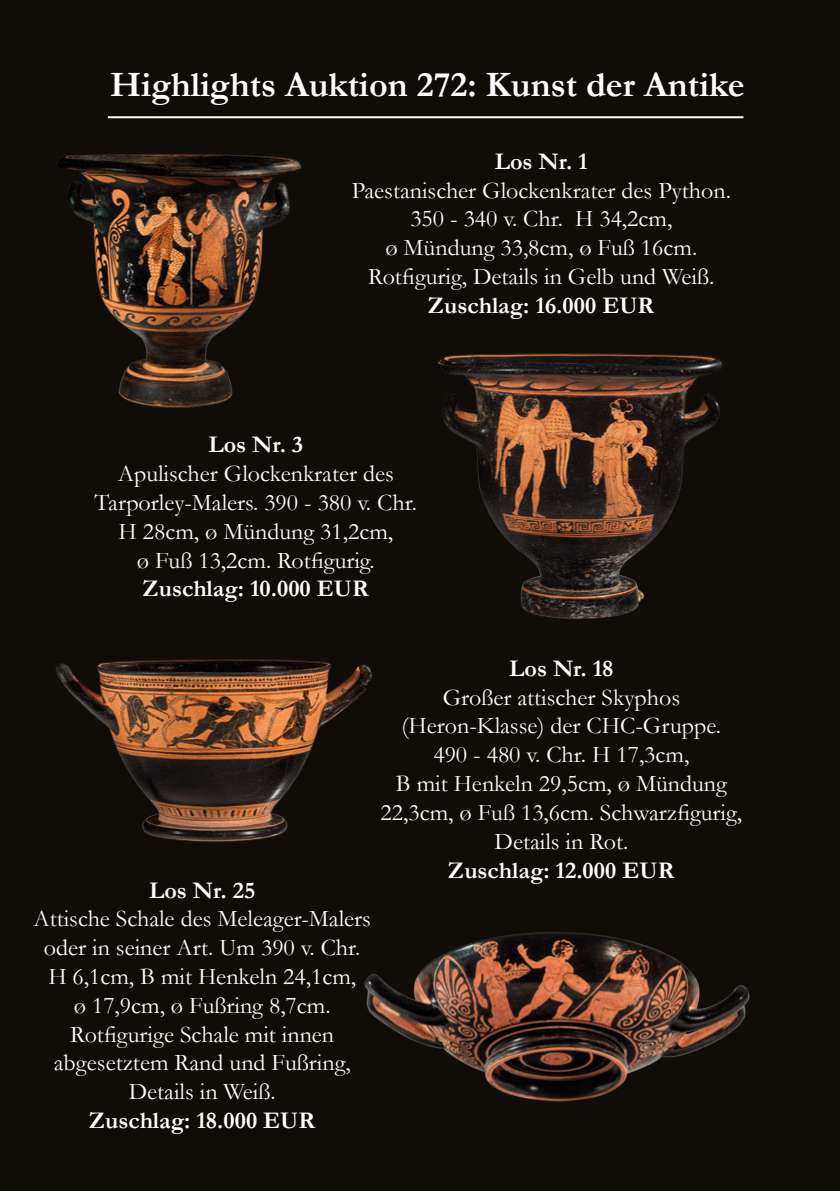
<style>
.page{position:relative;width:840px;height:1191px;background:#fff}
.page>*{position:absolute;margin:0;border:0;box-sizing:border-box;transform-origin:0 0}
.t1{font:700 36px "Garamond";color:#fff}
.t2{font:24px/28.8px "Garamond";color:#fff;text-align:center}
.t3{font:700 24px "Garamond";color:#fff}
</style>
<div class="page">
<hr style="left:839px;top:0;width:1px;height:1190px;background:#100c08">
<hr style="left:0;top:1190px;width:839px;height:1px;background:#100c08">
<div style="left:0;top:0;width:839px;height:1190px;background:#100c08"></div>
<hr style="left:108px;top:116px;width:635px;height:2px;background:#fff">
<img style="left:57px;top:154px;width:245px;height:254px">
<img style="left:437px;top:353px;width:286px;height:266px">
<img style="left:56px;top:659px;width:317px;height:183px">
<img style="left:364px;top:932px;width:386px;height:170px">
<p class="t1" style="left:110px;top:60px;width:635px">Highlights Auktion 272: Kunst der Antike</p>
<p class="t3" style="left:494px;top:145px;width:94px">Los Nr. 1</p>
<p class="t2" style="left:351px;top:175px;width:380px">Paestanischer Glockenkrater des Python.</p>
<p class="t2" style="left:410px;top:204px;width:263px">350 - 340 v. Chr. H 34,2cm,</p>
<p class="t2" style="left:385px;top:233px;width:313px">ø Mündung 33,8cm, ø Fuß 16cm.</p>
<p class="t2" style="left:368px;top:261px;width:347px">Rotfigurig, Details in Gelb und Weiß.</p>
<p class="t3" style="left:428px;top:289px;width:227px">Zuschlag: 16.000 EUR</p>
<p class="t3" style="left:208px;top:428px;width:96px">Los Nr. 3</p>
<p class="t2" style="left:118px;top:459px;width:277px">Apulischer Glockenkrater des</p>
<p class="t2" style="left:94px;top:487px;width:324px">Tarporley-Malers. 390 - 380 v. Chr.</p>
<p class="t2" style="left:118px;top:516px;width:276px">H 28cm, ø Mündung 31,2cm,</p>
<p class="t2" style="left:137px;top:545px;width:239px">ø Fuß 13,2cm. Rotfigurig.</p>
<p class="t3" style="left:143px;top:572px;width:227px">Zuschlag: 10.000 EUR</p>
<p class="t3" style="left:149px;top:873px;width:107px">Los Nr. 25</p>
<p class="t2" style="left:33px;top:904px;width:339px">Attische Schale des Meleager-Malers oder in seiner Art. Um 390 v. Chr.</p>
<p class="t2" style="left:48px;top:961px;width:309px">H 6,1cm, B mit Henkeln 24,1cm,</p>
<p class="t2" style="left:74px;top:990px;width:258px">ø 17,9cm, ø Fußring 8,7cm.</p>
<p class="t2" style="left:70px;top:1019px;width:265px">Rotfigurige Schale mit innen</p>
<p class="t2" style="left:54px;top:1048px;width:298px">abgesetztem Rand und Fußring,</p>
<p class="t2" style="left:129px;top:1076px;width:148px">Details in Weiß.</p>
<p class="t3" style="left:89px;top:1104px;width:227px">Zuschlag: 18.000 EUR</p>
<p class="t3" style="left:509px;top:652px;width:106px">Los Nr. 18</p>
<p class="t2" style="left:442px;top:682px;width:239px">Großer attischer Skyphos</p>
<p class="t2" style="left:401px;top:711px;width:321px">(Heron-Klasse) der CHC-Gruppe.</p>
<p class="t2" style="left:433px;top:739px;width:257px">490 - 480 v. Chr. H 17,3cm,</p>
<p class="t2" style="left:380px;top:768px;width:363px">B mit Henkeln 29,5cm, ø Mündung<br>22,3cm, ø Fuß 13,6cm. Schwarzfigurig,<br>Details in Rot.</p>
<p class="t3" style="left:448px;top:853px;width:227px">Zuschlag: 12.000 EUR</p>
</div>
